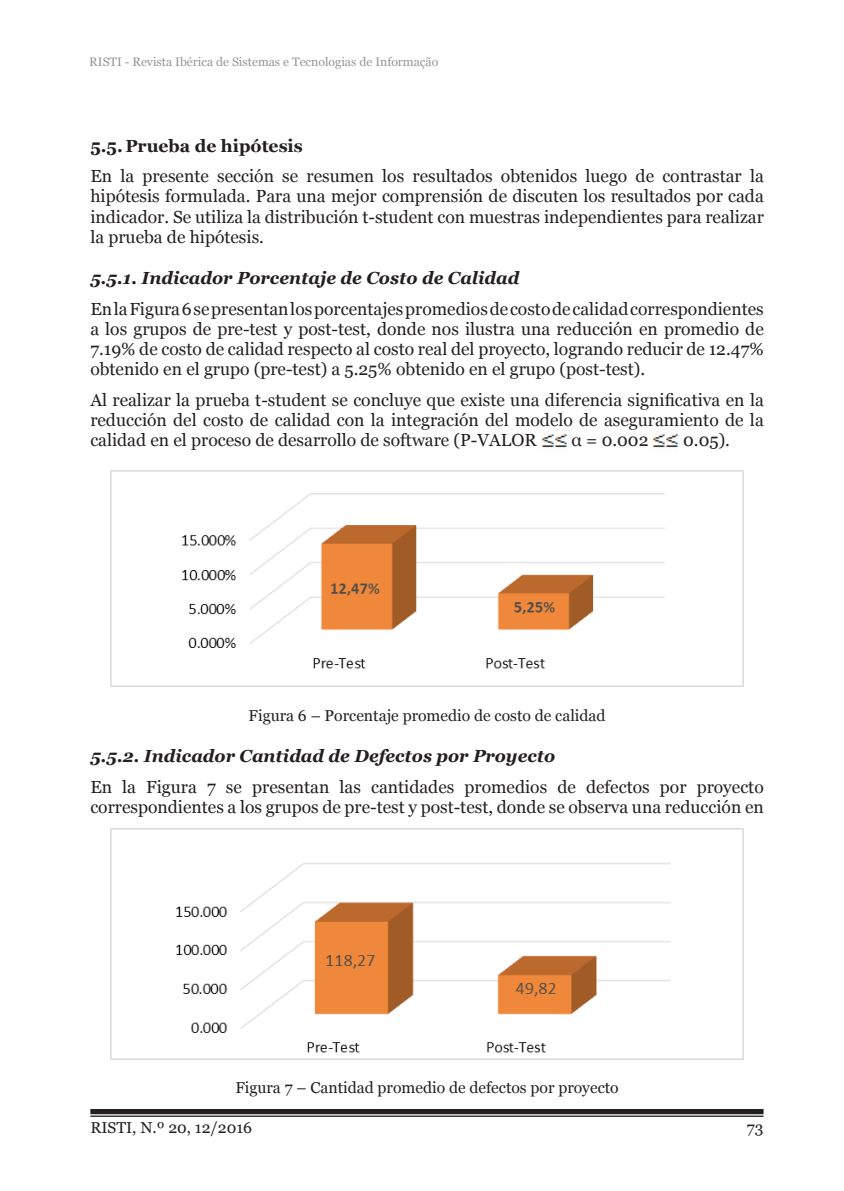
<style>
.page{position:relative;width:844px;height:1191px;background:#fff}
.page>*{position:absolute;margin:0;border:0;box-sizing:border-box;transform-origin:0 0}
.txt{font:17.5px/20.1px "Georgia";color:#231f20;text-align:justify}
.t1{font:italic 700 17.5px "Georgia";color:#231f20}
.t2{font:700 17.5px "Georgia";color:#231f20}
.legned{font:15.75px "Georgia";color:#231f20}
.t3{font:12.25px "Georgia";color:#939598}
</style>
<div class="page">
<div style="left:90px;top:1109px;width:673px;height:5px;background:#231f20"></div>
<hr style="left:90px;top:1115px;width:673px;height:1px;background:#231f20">
<img style="left:541px;top:429px;width:26px;height:20px">
<img style="left:652px;top:429px;width:26px;height:20px">
<img style="left:111px;top:471px;width:632px;height:215px">
<img style="left:111px;top:829px;width:632px;height:230px">
<p class="t3" style="left:89px;top:54px;width:350px">RISTI - Revista Ibérica de Sistemas e Tecnologias de Informação</p>
<h2 class="t2" style="left:90px;top:134px;width:214px">5.5. Prueba de hipótesis</h2>
<p class="txt" style="left:90px;top:167px;width:674px">En la presente sección se resumen los resultados obtenidos luego de contrastar la hipótesis formulada. Para una mejor comprensión de discuten los resultados por cada indicador. Se utiliza la distribución t-student con muestras independientes para realizar la prueba de hipótesis.</p>
<h3 class="t1" style="left:90px;top:266px;width:430px">5.5.1. Indicador Porcentaje de Costo de Calidad</h3>
<p class="txt" style="left:90px;top:299px;width:674px">En la Figura 6 se presentan los porcentajes promedios de costo de calidad correspondientes a los grupos de pre-test y post-test, donde nos ilustra una reducción en promedio de 7.19% de costo de calidad respecto al costo real del proyecto, logrando reducir de 12.47% obtenido en el grupo (pre-test) a 5.25% obtenido en el grupo (post-test).</p>
<p class="txt" style="left:90px;top:390px;width:674px">Al realizar la prueba t-student se concluye que existe una diferencia significativa en la reducción del costo de calidad con la integración del modelo de aseguramiento de la calidad en el proceso de desarrollo de software (P-VALOR</p>
<p class="txt" style="left:571px;top:430px;width:78px">α = 0.002</p>
<p class="txt" style="left:683px;top:430px;width:48px">0.05).</p>
<p class="legned" style="left:248px;top:706px;width:358px">Figura 6 – Porcentaje promedio de costo de calidad</p>
<h3 class="t1" style="left:90px;top:745px;width:466px">5.5.2. Indicador Cantidad de Defectos por Proyecto</h3>
<p class="txt" style="left:90px;top:777px;width:674px">En la Figura 7 se presentan las cantidades promedios de defectos por proyecto correspondientes a los grupos de pre-test y post-test, donde se observa una reducción en</p>
<p class="legned" style="left:235px;top:1078px;width:385px">Figura 7 – Cantidad promedio de defectos por proyecto</p>
<p class="legned" style="left:90px;top:1117px;width:163px">RISTI, N.º 20, 12/2016</p>
<p class="legned" style="left:746px;top:1118px;width:18px">73</p>
</div>
